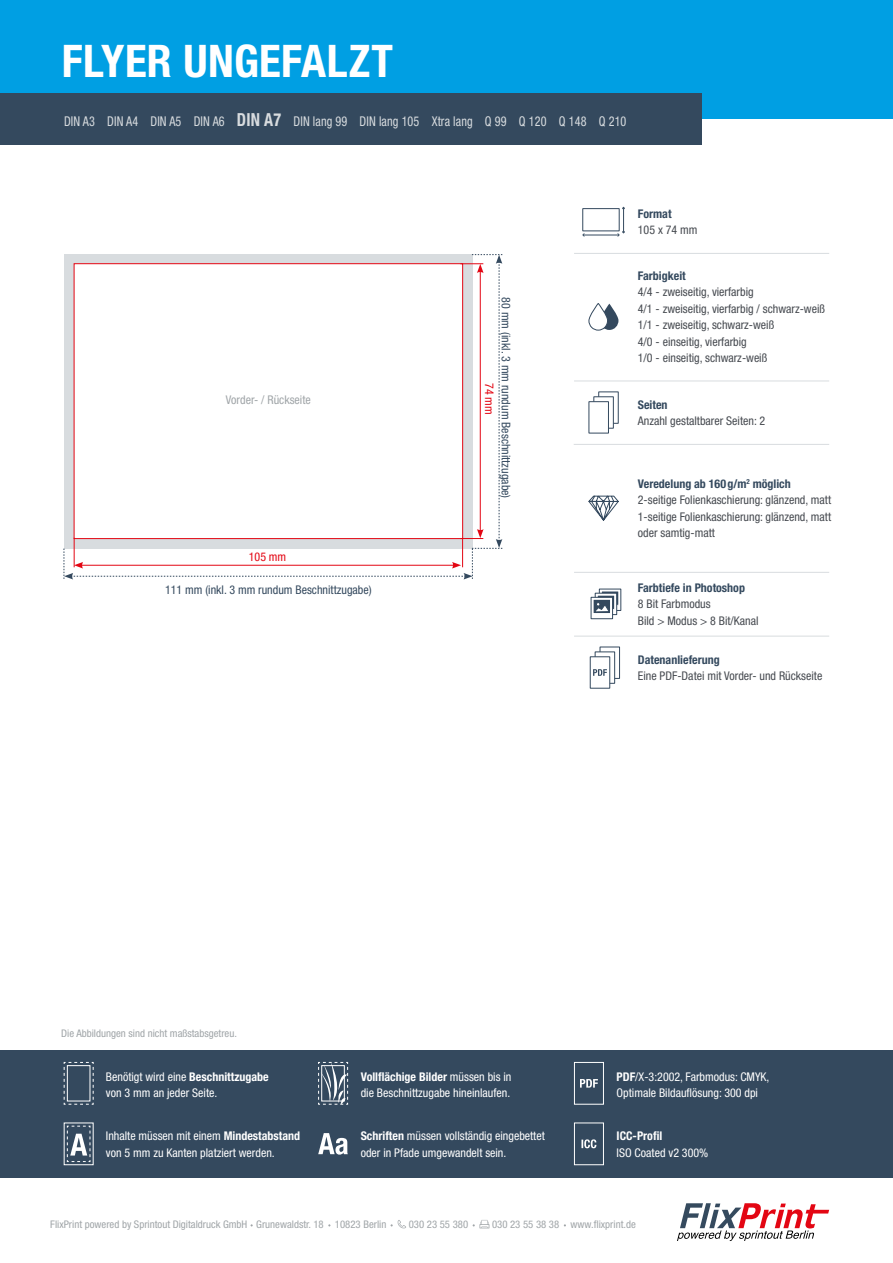
<style>
.page{position:relative;width:893px;height:1263px;background:#fff}
.page>*{position:absolute;margin:0;border:0;box-sizing:border-box;transform-origin:0 0}
.t1{font:700 condensed 45px "Helvetica Neue LT Std";letter-spacing:.005em;color:#fff}
.t2{font:condensed 13.5px "Helvetica Neue LT Std";letter-spacing:.01em;color:#d8dcdf;scale:.9 1}
.t3{font:condensed 12px/16.5px "Helvetica Neue LT Std";color:#464a50}
.t4{font:condensed 12px/16.5px "Helvetica Neue LT Std";color:#fff}
.t5{font:condensed 12px "Helvetica Neue LT Std";color:#34495e}
.t6{font:700 condensed 12px "Helvetica Neue LT Std";color:#34495e}
.t7{font:condensed 12px "Helvetica Neue LT Std";color:#a0a5a8}
.t8{font:700 condensed 12px "Helvetica Neue LT Std";color:#fff}
.t9{font:condensed 12px "Helvetica Neue LT Std";color:#e30613}
.t10{font:condensed 10.5px "Helvetica Neue LT Std";color:#a0a5a8}
.s1{font-weight:700;font-size:18px}
.s2{font-weight:700;color:#34495e}
.s3{font-weight:700}
</style>
<div class="page">
<div style="left:0;top:1050px;width:893px;height:128px;background:#34495e"></div>
<svg style="left:63px;top:1062px;width:31px;height:43px"></svg>
<div style="left:67px;top:1065px;width:23px;height:36px;border:1px solid #fff"></div>
<svg style="left:67px;top:1125px;width:24px;height:37px"></svg>
<svg style="left:318px;top:1062px;width:30px;height:43px"></svg>
<svg style="left:318px;top:1133px;width:30px;height:21px"></svg>
<div style="left:0;top:0;width:893px;height:119px;background:#009fe3"></div>
<div style="left:574px;top:1062px;width:30px;height:42px;border:1px solid #fff"></div>
<svg style="left:580px;top:1079px;width:18px;height:8px"></svg>
<div style="left:574px;top:1122px;width:30px;height:43px;border:1px solid #fff"></div>
<svg style="left:581px;top:1139px;width:15px;height:9px"></svg>
<div style="left:0;top:94px;width:702px;height:51px;background:#34495e"></div>
<svg style="left:391px;top:1220px;width:15px;height:8px"></svg>
<svg style="left:473px;top:1220px;width:16px;height:8px"></svg>
<svg style="left:677px;top:1203px;width:152px;height:38px"></svg>
<div style="left:598px;top:392px;width:20px;height:31px;border:1px solid #34495e"></div>
<div style="left:594px;top:397px;width:19px;height:31px;background:#fff"></div>
<div style="left:594px;top:397px;width:20px;height:31px;border:1px solid #34495e"></div>
<div style="left:589px;top:402px;width:19px;height:31px;background:#fff"></div>
<div style="left:589px;top:401px;width:20px;height:32px;border:1px solid #34495e"></div>
<svg style="left:588px;top:303px;width:31px;height:28px"></svg>
<hr style="left:574px;top:381px;width:255px;height:1px;background:#d8dcdf">
<hr style="left:574px;top:444px;width:255px;height:1px;background:#d8dcdf">
<hr style="left:574px;top:253px;width:255px;height:1px;background:#d8dcdf">
<hr style="left:574px;top:572px;width:255px;height:1px;background:#d8dcdf">
<hr style="left:574px;top:636px;width:255px;height:1px;background:#d8dcdf">
<svg style="left:600px;top:647px;width:19px;height:31px"></svg>
<div style="left:600px;top:647px;width:20px;height:32px;border:1px solid #34495e"></div>
<svg style="left:595px;top:652px;width:20px;height:31px"></svg>
<div style="left:595px;top:652px;width:20px;height:31px;border:1px solid #34495e"></div>
<div style="left:590px;top:657px;width:20px;height:31px;background:#fff"></div>
<div style="left:590px;top:656px;width:20px;height:32px;border:1px solid #34495e"></div>
<svg style="left:593px;top:669px;width:14px;height:7px"></svg>
<div style="left:599px;top:589px;width:22px;height:22px;border:1px solid #34495e"></div>
<div style="left:601px;top:591px;width:18px;height:14px;border:1px solid #fff"></div>
<div style="left:595px;top:593px;width:22px;height:22px;background:#f7f7f8"></div>
<div style="left:595px;top:593px;width:22px;height:22px;border:1px solid #34495e"></div>
<div style="left:591px;top:597px;width:22px;height:22px;background:#fff"></div>
<div style="left:591px;top:597px;width:22px;height:22px;border:1px solid #34495e"></div>
<div style="left:593px;top:599px;width:18px;height:15px;border:1px solid #fff"></div>
<svg style="left:594px;top:594px;width:24px;height:18px"></svg>
<svg style="left:588px;top:495px;width:31px;height:26px"></svg>
<svg style="left:64px;top:254px;width:438px;height:325px"></svg>
<svg style="left:617px;top:207px;width:8px;height:29px"></svg>
<hr style="left:583px;top:235px;width:36px;height:1px;background:#34495e">
<div style="left:582px;top:208px;width:37px;height:23px;border:1px solid #34495e"></div>
<h1 class="t1" style="left:62px;top:34px;width:333px">FLYER UNGEFALZT</h1>
<p class="t2" style="left:64px;top:114px;width:626px">DIN A3 DIN A4 DIN A5 DIN A6 <span class="s1">DIN A7</span> DIN lang 99 DIN lang 105 Xtra lang Q 99 Q 120 Q 148 Q 210</p>
<p class="t7" style="left:226px;top:393px;width:86px">Vorder- / Rückseite</p>
<p class="t9" style="left:249px;top:550px;width:39px">105 mm</p>
<p class="t5" style="left:165px;top:583px;width:208px">111 mm (inkl. 3 mm rundum Beschnittzugabe)</p>
<p class="t5" style="left:513px;top:297px;width:202px;rotate:90deg">80 mm (inkl. 3 mm rundum Beschnittzugabe)</p>
<p class="t9" style="left:496px;top:383px;width:33px;rotate:90deg">74 mm</p>
<p class="t6" style="left:638px;top:206px;width:35px">Format</p>
<p class="t3" style="left:638px;top:221px;width:61px">105 x 74 mm</p>
<p class="t6" style="left:638px;top:268px;width:49px">Farbigkeit</p>
<p class="t3" style="left:638px;top:284px;width:189px">4/4 - zweiseitig, vierfarbig<br>4/1 - zweiseitig, vierfarbig / schwarz-weiß 1/1 - zweiseitig, schwarz-weiß<br>4/0 - einseitig, vierfarbig<br>1/0 - einseitig, schwarz-weiß</p>
<p class="t6" style="left:638px;top:397px;width:31px">Seiten</p>
<p class="t3" style="left:638px;top:412px;width:129px">Anzahl gestaltbarer Seiten: 2</p>
<p class="t3" style="left:638px;top:475px;width:195px"><span class="s2">Veredelung ab 160g/m</span><sup>2</sup> <span class="s2">möglich </span>2-seitige Folienkaschierung: glänzend, matt 1-seitige Folienkaschierung: glänzend, matt oder samtig-matt</p>
<p class="t6" style="left:638px;top:580px;width:109px">Farbtiefe in Photoshop</p>
<p class="t3" style="left:638px;top:596px;width:122px">8 Bit Farbmodus<br>Bild &gt; Modus &gt; 8 Bit/Kanal</p>
<p class="t6" style="left:638px;top:652px;width:83px">Datenanlieferung</p>
<p class="t3" style="left:638px;top:667px;width:186px">Eine PDF-Datei mit Vorder- und Rückseite</p>
<p class="t10" style="left:61px;top:1027px;width:177px">Die Abbildungen sind nicht maßstabsgetreu.</p>
<p class="t4" style="left:106px;top:1068px;width:164px">Benötigt wird eine <span class="s3">Beschnittzugabe </span>von 3 mm an jeder Seite.</p>
<p class="t4" style="left:617px;top:1068px;width:154px"><span class="s3">PDF</span>/X-3:2002, Farbmodus: CMYK,<br>Optimale Bildauflösung: 300 dpi</p>
<p class="t4" style="left:361px;top:1127px;width:186px"><span class="s3">Schriften</span> müssen vollständig eingebettet oder in Pfade umgewandelt sein.</p>
<p class="t8" style="left:617px;top:1128px;width:47px">ICC-Profil</p>
<p class="t4" style="left:361px;top:1068px;width:152px"><span class="s3">Vollflächige Bilder</span> müssen bis in die Beschnittzugabe hineinlaufen.</p>
<p class="t4" style="left:106px;top:1127px;width:196px">Inhalte müssen mit einem <span class="s3">Mindestabstand </span>von 5 mm zu Kanten platziert werden.</p>
<p class="t4" style="left:617px;top:1144px;width:93px">ISO Coated v2 300%</p>
<p class="t10" style="left:50px;top:1218px;width:338px">FlixPrint powered by Sprintout Digitaldruck GmbH Grunewaldstr. 18 10823 Berlin</p>
<p class="t10" style="left:409px;top:1218px;width:61px">030 23 55 380</p>
<p class="t10" style="left:492px;top:1218px;width:145px">030 23 55 38 38 www.flixprint.de</p>
</div>
